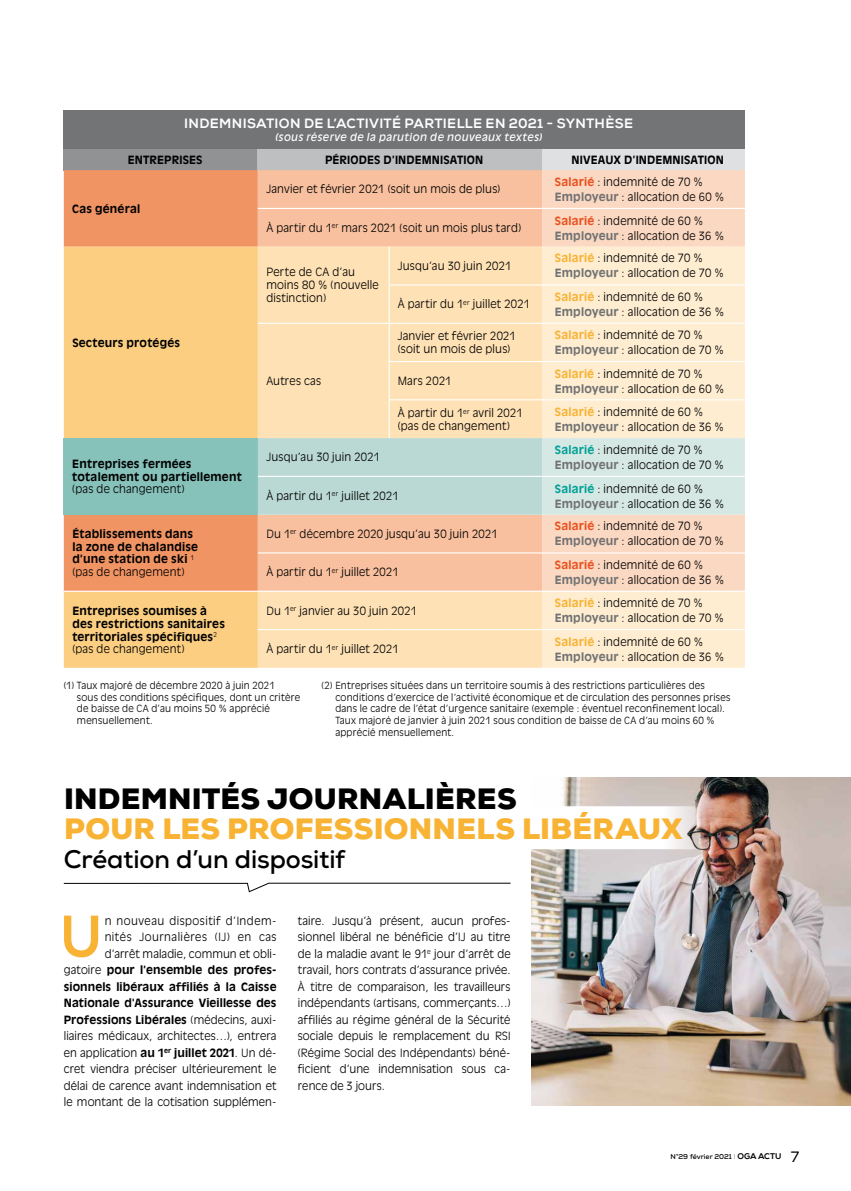
<style>
.page{position:relative;width:851px;height:1191px;background:#fff}
.page>*{position:absolute;margin:0;border:0;box-sizing:border-box;transform-origin:0 0}
.t1{font:58.5px "Nexa X Bold";color:#f8b334;scale:.95 1}
.t2{font:900 28.5px "Nexa";letter-spacing:.01em;color:#f8b334}
.t3{font:900 28.5px "Nexa";letter-spacing:.01em;color:#000}
.t4{font:700 25.5px "Nexa";letter-spacing:-.005em;color:#000}
.t5{font:13.5px "Nexa X Bold";letter-spacing:.02em;color:#fff}
.t6{font:300 11.25px/16.5px "Antique Olive Std";letter-spacing:.015em;color:#000}
.t7{font:700 11.25px/12.8px "Antique Olive Std";letter-spacing:.015em;color:#000}
.t8{font:italic 10.5px "Antique Olive Std";letter-spacing:.035em;color:#fff}
.t9{font:300 9.75px/11.7px "Antique Olive Std";letter-spacing:.025em;color:#000}
.t10{font:700 7.05px "Nexa";color:#000}
.s1{font-weight:700;color:#e8511e}
.s2{font-weight:700;color:#707172}
.s3{font-weight:700;color:#f8b334}
.s4{font-weight:700;color:#00a096}
.s5{font-weight:300}
.s6{font-weight:700}
.s7{font-weight:100}
.s8{font-family:"Nexa X Bold";font-weight:400;font-size:8.25px}
.s9{font-weight:400;font-size:15px}
</style>
<div class="page">
<img style="left:531px;top:777px;width:319px;height:329px">
<svg style="left:531px;top:806px;width:165px;height:44px"></svg>
<svg style="left:63px;top:882px;width:448px;height:10px"></svg>
<div style="left:64px;top:111px;width:680px;height:38px;background:#727475"></div>
<div style="left:64px;top:149px;width:194px;height:21px;background:#919294"></div>
<div style="left:258px;top:149px;width:284px;height:21px;background:#bdbfc0"></div>
<div style="left:542px;top:149px;width:202px;height:21px;background:#dfe0e1"></div>
<div style="left:64px;top:170px;width:194px;height:77px;background:#f19463"></div>
<div style="left:258px;top:170px;width:284px;height:77px;background:#f8c09e"></div>
<div style="left:542px;top:170px;width:202px;height:77px;background:#fbd8c2"></div>
<svg style="left:64px;top:247px;width:194px;height:421px;background:#f9c17b"></svg>
<svg style="left:258px;top:247px;width:284px;height:421px;background:#fcdab0"></svg>
<svg style="left:542px;top:247px;width:202px;height:421px;background:#fde8ce"></svg>
<div style="left:64px;top:438px;width:194px;height:76px;background:#86c1ba"></div>
<svg style="left:258px;top:438px;width:486px;height:76px;background:#c6dfda"></svg>
<hr style="left:258px;top:208px;width:131px;height:1px;background:#fff">
<hr style="left:389px;top:208px;width:153px;height:1px;background:#fff">
<hr style="left:542px;top:208px;width:202px;height:1px;background:#fff">
<hr style="left:388px;top:284px;width:154px;height:1px;background:#fff">
<hr style="left:542px;top:284px;width:202px;height:1px;background:#fff">
<hr style="left:258px;top:323px;width:131px;height:1px;background:#fff">
<hr style="left:389px;top:323px;width:153px;height:1px;background:#fff">
<hr style="left:542px;top:323px;width:202px;height:1px;background:#fff">
<hr style="left:388px;top:361px;width:154px;height:1px;background:#fff">
<hr style="left:542px;top:361px;width:202px;height:1px;background:#fff">
<hr style="left:388px;top:399px;width:154px;height:1px;background:#fff">
<hr style="left:542px;top:399px;width:202px;height:1px;background:#fff">
<hr style="left:258px;top:476px;width:131px;height:1px;background:#fff">
<hr style="left:389px;top:476px;width:153px;height:1px;background:#fff">
<hr style="left:258px;top:552px;width:131px;height:1px;background:#fff">
<hr style="left:389px;top:552px;width:153px;height:1px;background:#fff">
<hr style="left:542px;top:552px;width:202px;height:1px;background:#fff">
<hr style="left:64px;top:590px;width:194px;height:2px;background:#fff">
<hr style="left:258px;top:590px;width:131px;height:2px;background:#fff">
<hr style="left:389px;top:590px;width:153px;height:2px;background:#fff">
<hr style="left:542px;top:590px;width:202px;height:2px;background:#fff">
<hr style="left:258px;top:629px;width:131px;height:1px;background:#fff">
<hr style="left:389px;top:629px;width:153px;height:1px;background:#fff">
<hr style="left:542px;top:629px;width:202px;height:1px;background:#fff">
<hr style="left:388px;top:247px;width:1px;height:37px;background:#fff">
<hr style="left:388px;top:285px;width:1px;height:38px;background:#fff">
<hr style="left:388px;top:324px;width:1px;height:37px;background:#fff">
<hr style="left:388px;top:362px;width:1px;height:37px;background:#fff">
<hr style="left:388px;top:400px;width:1px;height:38px;background:#fff">
<hr style="left:542px;top:476px;width:202px;height:1px;background:#fff">
<p class="t5" style="left:184px;top:115px;width:450px">INDEMNISATION DE L’ACTIVITÉ PARTIELLE EN 2021 - SYNTHÈSE</p>
<p class="t8" style="left:275px;top:131px;width:269px">(sous réserve de la parution de nouveaux textes)</p>
<p class="t7" style="left:128px;top:153px;width:76px">ENTREPRISES</p>
<p class="t7" style="left:325px;top:153px;width:160px">PÉRIODES D’INDEMNISATION</p>
<p class="t7" style="left:571px;top:153px;width:154px">NIVEAUX D’INDEMNISATION</p>
<p class="t7" style="left:72px;top:202px;width:69px">Cas général</p>
<p class="t6" style="left:266px;top:181px;width:235px">Janvier et février 2021 (soit un mois de plus)</p>
<p class="t6" style="left:554px;top:174px;width:171px;line-height:15px"><span class="s1">Salarié</span> : indemnité de 70 %<br><span class="s2">Employeur</span> : allocation de 60 %</p>
<p class="t6" style="left:266px;top:220px;width:256px">À partir du 1<sup>er</sup> mars 2021 (soit un mois plus tard)</p>
<p class="t6" style="left:554px;top:213px;width:171px;line-height:15px"><span class="s1">Salarié</span> : indemnité de 60 %<br><span class="s2">Employeur</span> : allocation de 36 %</p>
<p class="t7" style="left:72px;top:336px;width:109px">Secteurs protégés</p>
<p class="t7" style="left:72px;top:457px;width:171px">Entreprises fermées totalement ou partiellement</p>
<p class="t6" style="left:72px;top:481px;width:114px">(pas de changement)</p>
<p class="t6" style="left:266px;top:266px;width:114px;line-height:12.8px">Perte de CA d’au moins 80 % (nouvelle distinction)</p>
<p class="t6" style="left:266px;top:373px;width:56px">Autres cas</p>
<p class="t6" style="left:397px;top:258px;width:115px">Jusqu’au 30 juin 2021</p>
<p class="t6" style="left:554px;top:251px;width:170px;line-height:15px"><span class="s3">Salarié</span> : indemnité de 70 %<br><span class="s2">Employeur</span> : allocation de 70 %</p>
<p class="t6" style="left:397px;top:296px;width:134px">À partir du 1<sup>er</sup> juillet 2021</p>
<p class="t6" style="left:554px;top:289px;width:171px;line-height:15px"><span class="s3">Salarié</span> : indemnité de 60 %<br><span class="s2">Employeur</span> : allocation de 36 %</p>
<p class="t6" style="left:397px;top:330px;width:120px;line-height:12.8px">Janvier et février 2021 (soit un mois de plus)</p>
<p class="t6" style="left:554px;top:328px;width:170px;line-height:15px"><span class="s3">Salarié</span> : indemnité de 70 %<br><span class="s2">Employeur</span> : allocation de 70 %</p>
<p class="t6" style="left:397px;top:373px;width:55px">Mars 2021</p>
<p class="t6" style="left:554px;top:366px;width:171px;line-height:15px"><span class="s3">Salarié</span> : indemnité de 70 %<br><span class="s2">Employeur</span> : allocation de 60 %</p>
<p class="t6" style="left:397px;top:407px;width:127px;line-height:12.8px">À partir du 1<sup>er</sup> avril 2021 (pas de changement)</p>
<p class="t6" style="left:554px;top:404px;width:171px;line-height:15px"><span class="s3">Salarié</span> : indemnité de 60 %<br><span class="s2">Employeur</span> : allocation de 36 %</p>
<p class="t6" style="left:266px;top:449px;width:115px">Jusqu’au 30 juin 2021</p>
<p class="t6" style="left:554px;top:442px;width:170px;line-height:15px"><span class="s4">Salarié</span> : indemnité de 70 %<br><span class="s2">Employeur</span> : allocation de 70 %</p>
<p class="t6" style="left:266px;top:488px;width:134px">À partir du 1<sup>er</sup> juillet 2021</p>
<p class="t6" style="left:554px;top:481px;width:171px;line-height:15px"><span class="s4">Salarié</span> : indemnité de 60 %<br><span class="s2">Employeur</span> : allocation de 36 %</p>
<p class="t7" style="left:72px;top:527px;width:127px">Établissements dans la zone de chalandise d’une station de ski <sup>1 </sup><span class="s5">(pas de changement)</span></p>
<p class="t6" style="left:266px;top:525px;width:233px">Du 1<sup>er</sup> décembre 2020 jusqu’au 30 juin 2021</p>
<p class="t6" style="left:554px;top:519px;width:170px;line-height:15px"><span class="s1">Salarié</span> : indemnité de 70 %<br><span class="s2">Employeur</span> : allocation de 70 %</p>
<p class="t6" style="left:266px;top:564px;width:134px">À partir du 1<sup>er</sup> juillet 2021</p>
<p class="t6" style="left:554px;top:557px;width:171px;line-height:15px"><span class="s1">Salarié</span> : indemnité de 60 %<br><span class="s2">Employeur</span> : allocation de 36 %</p>
<p class="t7" style="left:72px;top:604px;width:154px">Entreprises soumises à des restrictions sanitaires territoriales spécifiques<sup>2 </sup><span class="s5">(pas de changement)</span></p>
<p class="t6" style="left:266px;top:602px;width:152px">Du 1<sup>er</sup> janvier au 30 juin 2021</p>
<p class="t6" style="left:554px;top:596px;width:170px;line-height:15px"><span class="s3">Salarié</span> : indemnité de 70 %<br><span class="s2">Employeur</span> : allocation de 70 %</p>
<p class="t6" style="left:266px;top:641px;width:134px">À partir du 1<sup>er</sup> juillet 2021</p>
<p class="t6" style="left:554px;top:634px;width:171px;line-height:15px"><span class="s3">Salarié</span> : indemnité de 60 %<br><span class="s2">Employeur</span> : allocation de 36 %</p>
<p class="t9" style="left:77px;top:679px;width:225px;text-indent:-13px">(1) Taux majoré de décembre 2020 à juin 2021<br>sous des conditions spécifiques, dont un critère de baisse de CA d’au moins 50 % apprécié mensuellement.</p>
<p class="t9" style="left:335px;top:679px;width:396px;text-indent:-14px">(2) Entreprises situées dans un territoire soumis à des restrictions particulières des conditions d’exercice de l’activité économique et de circulation des personnes prises dans le cadre de l’état d’urgence sanitaire (exemple : éventuel reconfinement local).<br>Taux majoré de janvier à juin 2021 sous condition de baisse de CA d’au moins 60 % apprécié mensuellement.</p>
<h2 class="t3" style="left:64px;top:780px;width:454px">INDEMNITÉS JOURNALIÈRES</h2>
<h2 class="t2" style="left:64px;top:810px;width:619px">POUR LES PROFESSIONNELS LIBÉRAUX</h2>
<h3 class="t4" style="left:64px;top:842px;width:283px">Création d’un dispositif</h3>
<h1 class="t1" style="left:60px;top:900px;width:46px">U</h1>
<p class="t6" style="left:64px;top:912px;width:214px;text-align:right">n nouveau dispositif d’Indem-<br>nités Journalières (IJ) en cas<br>d’arrêt maladie, commun et obli-<br>gatoire <span class="s6">pour l’ensemble des profes&shy;sionnels libéraux affiliés à la Caisse Nationale d'Assurance Vieillesse des Professions Libérales</span> (médecins, auxi&shy;liaires médicaux, architectes…), entrera en application <span class="s6">au 1</span><sup>er</sup> <span class="s6">juillet 2021</span>. Un dé&shy;cret viendra préciser ultérieurement le délai de carence avant indemnisation et le montant de la cotisation supplémen-</p>
<p class="t6" style="left:298px;top:912px;width:214px;text-align:justify">taire. Jusqu’à présent, aucun profes&shy;sionnel libéral ne bénéficie d’IJ au titre de la maladie avant le 91<sup>e</sup> jour d’arrêt de travail, hors contrats d’assurance privée.<br>À titre de comparaison, les travailleurs indépendants (artisans, commerçants…) affiliés au régime général de la Sécurité sociale depuis le remplacement du RSI (Régime Social des Indépendants) béné&shy;ficient d’une indemnisation sous ca&shy;rence de 3 jours.</p>
<p class="t10" style="left:670px;top:1152px;width:130px">N°29 février 2021 <span class="s7">I</span> <span class="s8">OGA ACTU</span> <span class="s9">7</span></p>
</div>
